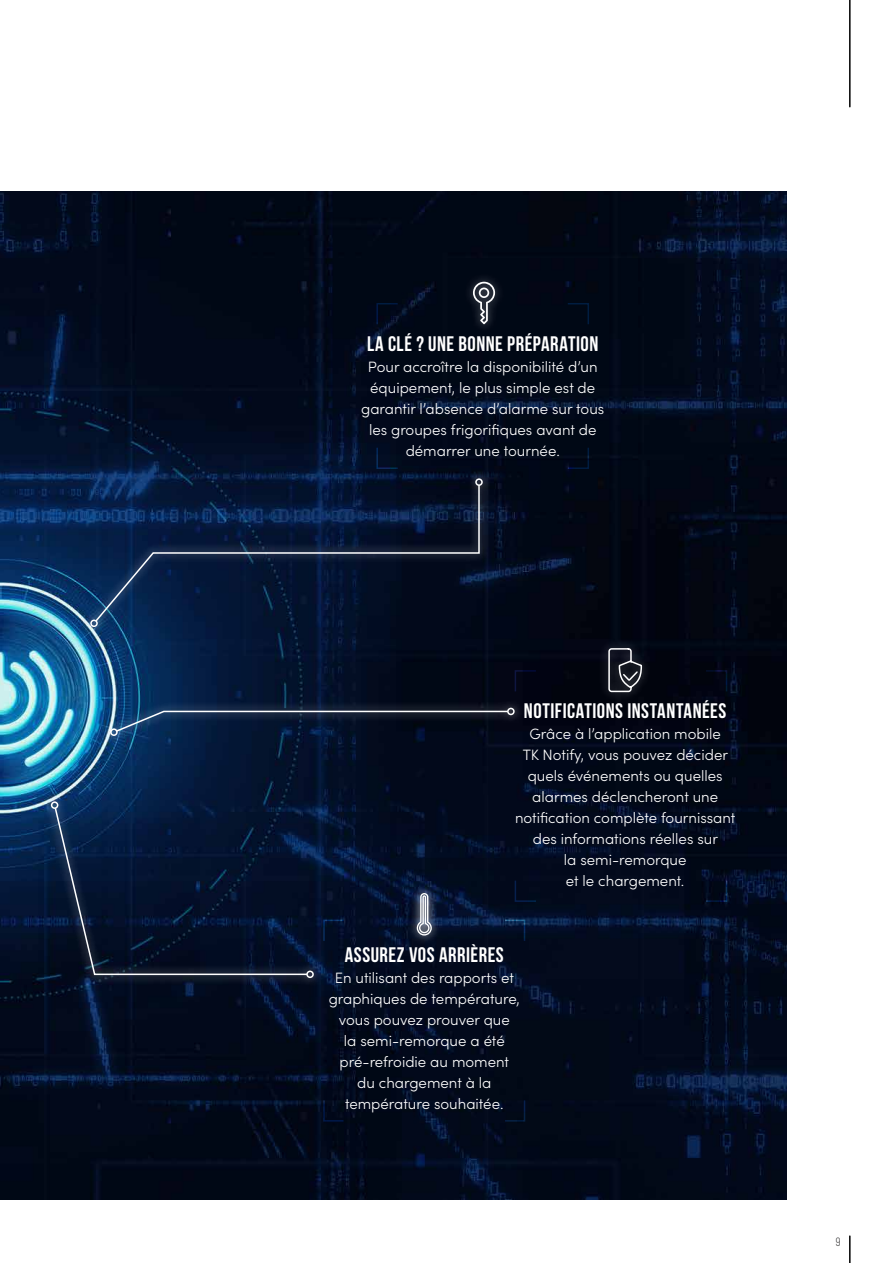
<style>
.page{position:relative;width:893px;height:1263px;background:#fff}
.page>*{position:absolute;margin:0;border:0;box-sizing:border-box;transform-origin:0 0}
.t1{font:700 21px "Bebas Neue";letter-spacing:.025em;color:#fff}
.t2{font:300 15px/21px "Sofia Pro";color:#fff;text-align:center}
.t3{font:12px "Bebas Neue";color:#292829}
</style>
<div class="page">
<hr style="left:849px;top:0;width:2px;height:107px;background:#000">
<hr style="left:849px;top:1236px;width:2px;height:27px;background:#000">
<img style="left:0;top:191px;width:787px;height:1008px">
<div style="left:101px;top:698px;width:423px;height:47px;background:#fff;opacity:.75"></div>
<svg style="left:115px;top:710px;width:394px;height:23px;background:#1a2a43"></svg>
<div style="left:110px;top:728px;width:8px;height:8px;border:2px solid #fff;border-radius:50%"></div>
<div style="left:507px;top:708px;width:8px;height:7px;border:2px solid #fff;border-radius:50%"></div>
<div style="left:42px;top:792px;width:281px;height:195px;background:#fff;opacity:.75"></div>
<svg style="left:54px;top:806px;width:255px;height:170px;background:#081733"></svg>
<div style="left:51px;top:801px;width:7px;height:8px;border:2px solid #fff;border-radius:50%"></div>
<div style="left:306px;top:970px;width:8px;height:8px;border:2px solid #fff;border-radius:50%"></div>
<div style="left:81px;top:469px;width:411px;height:167px;background:#fff;opacity:.75"></div>
<svg style="left:94px;top:484px;width:386px;height:139px;background:#091c3b"></svg>
<div style="left:90px;top:619px;width:8px;height:8px;border:2px solid #fff;border-radius:50%"></div>
<div style="left:475px;top:478px;width:8px;height:8px;border:2px solid #fff;border-radius:50%"></div>
<svg style="left:376px;top:446px;width:23px;height:24px"></svg>
<svg style="left:566px;top:446px;width:24px;height:24px"></svg>
<svg style="left:376px;top:302px;width:23px;height:24px"></svg>
<svg style="left:566px;top:302px;width:24px;height:24px"></svg>
<div style="left:464px;top:272px;width:40px;height:61px;background:#fff;opacity:.5"></div>
<svg style="left:473px;top:282px;width:22px;height:42px"></svg>
<svg style="left:323px;top:1099px;width:22px;height:23px"></svg>
<svg style="left:504px;top:1099px;width:22px;height:23px"></svg>
<svg style="left:323px;top:919px;width:22px;height:23px"></svg>
<svg style="left:504px;top:919px;width:22px;height:23px"></svg>
<div style="left:405px;top:882px;width:39px;height:65px;background:#fff;opacity:.5"></div>
<div style="left:410px;top:886px;width:29px;height:56px;background:#fff;opacity:.75"></div>
<svg style="left:417px;top:893px;width:15px;height:42px"></svg>
<svg style="left:514px;top:879px;width:23px;height:24px"></svg>
<svg style="left:704px;top:879px;width:24px;height:24px"></svg>
<svg style="left:514px;top:669px;width:23px;height:24px"></svg>
<svg style="left:704px;top:669px;width:24px;height:24px"></svg>
<div style="left:598px;top:638px;width:53px;height:64px;background:#040815"></div>
<svg style="left:608px;top:647px;width:35px;height:46px"></svg>
<h1 class="t1" style="left:367px;top:332px;width:233px">LA CLÉ ? UNE BONNE PRÉPARATION</h1>
<p class="t2" style="left:361px;top:355px;width:245px">Pour accroître la disponibilité d’un équipement, le plus simple est de garantir l’absence d’alarme sur tous les groupes frigorifiques avant de démarrer une tournée.</p>
<h1 class="t1" style="left:524px;top:699px;width:204px">NOTIFICATIONS INSTANTANÉES</h1>
<p class="t2" style="left:515px;top:722px;width:222px">Grâce à l’application mobile<br>TK Notify, vous pouvez décider quels événements ou quelles alarmes déclencheront une notification complète fournissant des informations réelles sur<br>la semi-remorque<br>et le chargement.</p>
<h1 class="t1" style="left:345px;top:943px;width:161px">ASSUREZ VOS ARRIÈRES</h1>
<p class="t2" style="left:329px;top:966px;width:193px">En utilisant des rapports et graphiques de température, vous pouvez prouver que<br>la semi-remorque a été pré-refroidie au moment<br>du chargement à la température souhaitée.</p>
<p class="t3" style="left:836px;top:1235px;width:6px">9</p>
</div>
